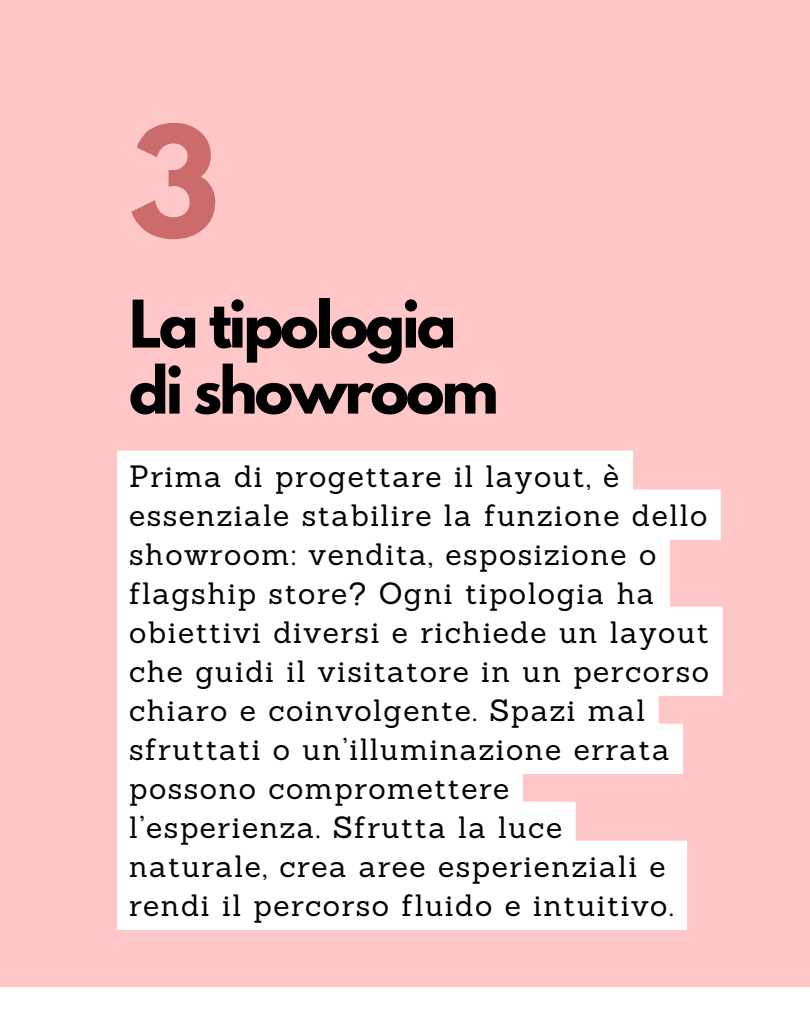
<style>
.page{position:relative;width:810px;height:1013px;background:#fff}
.page>*{position:absolute;margin:0;border:0;box-sizing:border-box;transform-origin:0 0}
.t1{font:700 136.1px "League Spartan";color:#cb6b6b}
.t2{font:700 58.1px/66px "League Spartan";letter-spacing:-.05em;color:#000}
.t3{font:30px/39px "Sanchez";letter-spacing:.05em;color:#000}
</style>
<div class="page">
<div style="left:0;top:0;width:810px;height:1012px;background:#ffc7c7"></div>
<div style="left:0;top:987px;width:810px;height:25px;background:#fff"></div>
<svg style="left:117px;top:450px;width:606px;height:480px;background:#fffafa"></svg>
<p class="t1" style="left:129px;top:115px;width:92px">3</p>
<p class="t2" style="left:129px;top:298px;width:371px">La tipologia di showroom</p>
<h1 class="t3" style="left:129px;top:456px;width:581px">Prima di progettare il layout, è essenziale stabilire la funzione dello showroom: vendita, esposizione o flagship store? Ogni tipologia ha obiettivi diversi e richiede un layout che guidi il visitatore in un percorso chiaro e coinvolgente. Spazi mal sfruttati o un’illuminazione errata possono compromettere<br>l’esperienza. Sfrutta la luce<br>naturale, crea aree esperienziali e rendi il percorso fluido e intuitivo.</h1>
</div>
